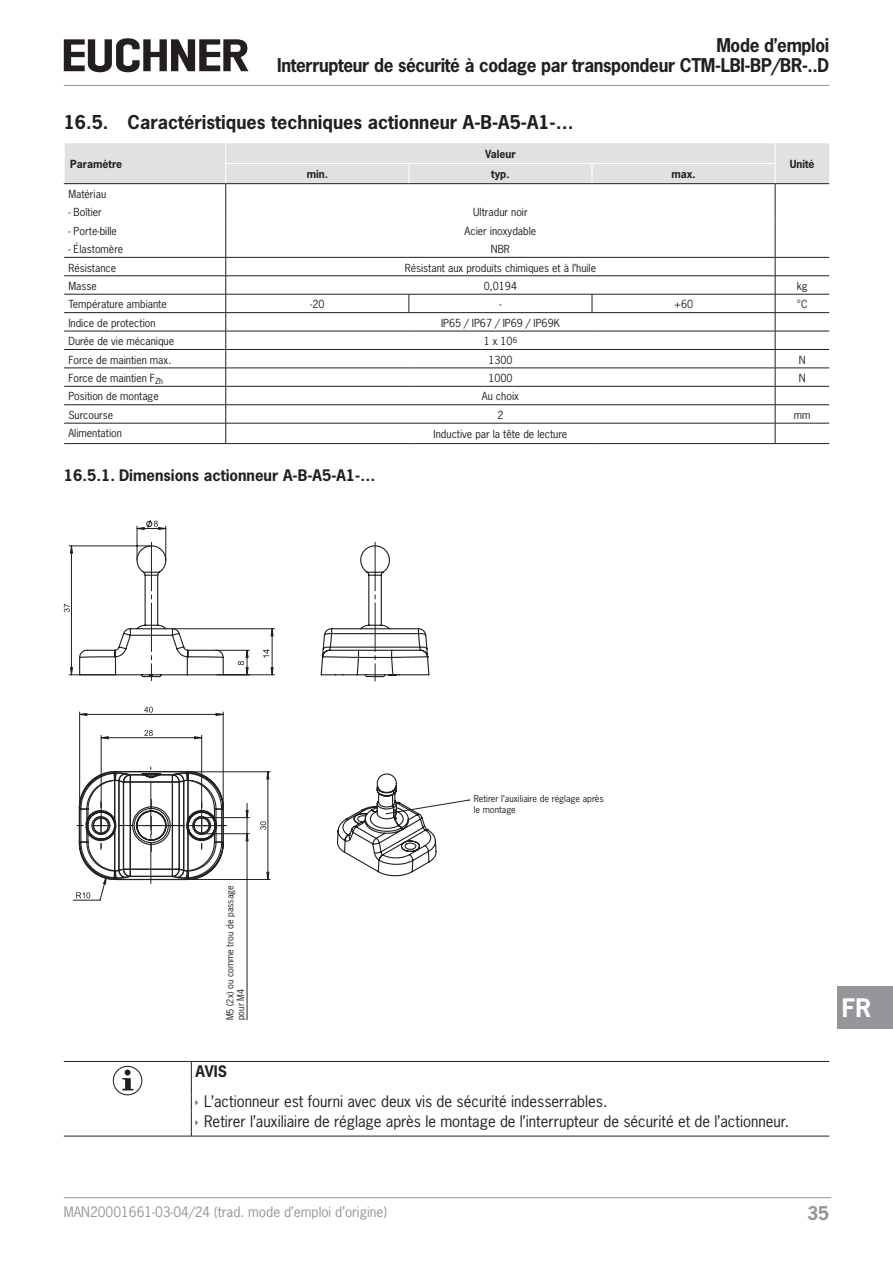
<style>
.page{position:relative;width:893px;height:1263px;background:#fff}
.page>*{position:absolute;margin:0;border:0;box-sizing:border-box;transform-origin:0 0}
.t1{font:700 24px "News Gothic Std";color:#fff}
.t2{font:700 18px "News Gothic Std";color:#231f20}
.t3{font:700 17.85px/20.2px "News Gothic Std";letter-spacing:-.02em;color:#231f20;text-align:right;scale:.96 1}
.t4{font:700 17.85px "News Gothic Std";color:#939598}
.t5{font:15px "News Gothic Std";color:#231f20}
.signalword{font:700 15px "News Gothic Std";color:#231f20}
.t6{font:13.5px "News Gothic Std";color:#939598}
.tablebodyleft{font:10.5px "News Gothic Std";color:#231f20}
.tablebodycentred{font:10.5px "News Gothic Std";color:#231f20}
.tableheadcentered{font:700 10.5px "News Gothic Std";color:#231f20}
.tableheadleft{font:700 10.5px "News Gothic Std";color:#231f20}
.beschriftung{font:9px/10.8px "News Gothic Std";color:#231f20}
</style>
<div class="page">
<hr style="left:64px;top:85px;width:765px;height:1px;background:#939598">
<hr style="left:64px;top:1197px;width:767px;height:1px;background:#939598">
<svg style="left:64px;top:38px;width:184px;height:34px"></svg>
<div style="left:838px;top:986px;width:55px;height:43px;background:#939598"></div>
<hr style="left:64px;top:443px;width:162px;height:1px;background:#231f20">
<hr style="left:226px;top:443px;width:183px;height:1px;background:#231f20">
<hr style="left:409px;top:443px;width:183px;height:1px;background:#231f20">
<hr style="left:592px;top:443px;width:183px;height:1px;background:#231f20">
<hr style="left:775px;top:443px;width:54px;height:1px;background:#231f20">
<svg style="left:64px;top:143px;width:765px;height:300px"></svg>
<hr style="left:225px;top:163px;width:184px;height:1px;background:#fff">
<hr style="left:409px;top:163px;width:183px;height:1px;background:#fff">
<hr style="left:592px;top:163px;width:183px;height:1px;background:#fff">
<svg style="left:274px;top:545px;width:163px;height:332px"></svg>
<hr style="left:247px;top:834px;width:1px;height:186px;background:#231f20">
<svg style="left:64px;top:520px;width:210px;height:381px"></svg>
<hr style="left:64px;top:1061px;width:127px;height:1px;background:#231f20">
<hr style="left:191px;top:1061px;width:638px;height:1px;background:#231f20">
<hr style="left:191px;top:1062px;width:1px;height:33px;background:#231f20">
<hr style="left:64px;top:1136px;width:127px;height:1px;background:#231f20">
<hr style="left:191px;top:1136px;width:638px;height:1px;background:#231f20">
<svg style="left:113px;top:1066px;width:29px;height:29px"></svg>
<svg style="left:122px;top:1069px;width:11px;height:21px"></svg>
<svg style="left:191px;top:1095px;width:7px;height:41px"></svg>
<h3 class="t3" style="left:277px;top:34px;width:576px">Mode d’emploi<br>Interrupteur de sécurité à codage par transpondeur CTM-LBI-BP/BR-..D</h3>
<p class="t2" style="left:64px;top:110px;width:511px">16.5. Caractéristiques techniques actionneur A-B-A5-A1-…</p>
<p class="tableheadleft" style="left:70px;top:157px;width:54px">Paramètre</p>
<p class="tableheadcentered" style="left:485px;top:147px;width:32px">Valeur</p>
<p class="tableheadcentered" style="left:307px;top:167px;width:23px">min.</p>
<p class="tableheadcentered" style="left:491px;top:167px;width:20px">typ.</p>
<p class="tableheadcentered" style="left:671px;top:167px;width:26px">max.</p>
<p class="tableheadcentered" style="left:790px;top:157px;width:26px">Unité</p>
<p class="tablebodyleft" style="left:68px;top:187px;width:39px">Matériau</p>
<p class="tablebodyleft" style="left:68px;top:206px;width:35px">- Boîtier</p>
<p class="tablebodycentred" style="left:473px;top:206px;width:56px">Ultradur noir</p>
<p class="tablebodyleft" style="left:68px;top:224px;width:50px">- Porte-bille</p>
<p class="tablebodycentred" style="left:465px;top:224px;width:73px">Acier inoxydable</p>
<p class="tablebodyleft" style="left:68px;top:242px;width:56px">- Élastomère</p>
<p class="tablebodycentred" style="left:491px;top:242px;width:21px">NBR</p>
<p class="tablebodyleft" style="left:68px;top:261px;width:49px">Résistance</p>
<p class="tablebodycentred" style="left:405px;top:261px;width:193px">Résistant aux produits chimiques et à l’huile</p>
<p class="tablebodyleft" style="left:68px;top:279px;width:30px">Masse</p>
<p class="tablebodycentred" style="left:484px;top:279px;width:35px">0,0194</p>
<p class="tablebodycentred" style="left:797px;top:279px;width:12px">kg</p>
<p class="tablebodyleft" style="left:68px;top:298px;width:100px">Température ambiante</p>
<p class="tablebodycentred" style="left:310px;top:298px;width:16px">-20</p>
<p class="tablebodycentred" style="left:499px;top:298px;width:4px">-</p>
<p class="tablebodycentred" style="left:674px;top:298px;width:21px">+60</p>
<p class="tablebodycentred" style="left:797px;top:298px;width:12px">°C</p>
<p class="tablebodyleft" style="left:68px;top:316px;width:89px">Indice de protection</p>
<p class="tablebodycentred" style="left:441px;top:316px;width:120px">IP65 / IP67 / IP69 / IP69K</p>
<p class="tablebodyleft" style="left:68px;top:334px;width:107px">Durée de vie mécanique</p>
<p class="tablebodycentred" style="left:484px;top:334px;width:35px">1 x 10<sup>6</sup></p>
<p class="tablebodyleft" style="left:68px;top:353px;width:104px">Force de maintien max.</p>
<p class="tablebodycentred" style="left:488px;top:353px;width:26px">1300</p>
<p class="tablebodycentred" style="left:799px;top:353px;width:8px">N</p>
<p class="tablebodyleft" style="left:68px;top:371px;width:96px">Force de maintien F<sub>Zh</sub></p>
<p class="tablebodycentred" style="left:488px;top:371px;width:26px">1000</p>
<p class="tablebodycentred" style="left:799px;top:371px;width:8px">N</p>
<p class="tablebodyleft" style="left:68px;top:390px;width:92px">Position de montage</p>
<p class="tablebodycentred" style="left:482px;top:390px;width:39px">Au choix</p>
<p class="tablebodyleft" style="left:68px;top:408px;width:46px">Surcourse</p>
<p class="tablebodycentred" style="left:497px;top:408px;width:8px">2</p>
<p class="tablebodycentred" style="left:794px;top:408px;width:18px">mm</p>
<p class="tablebodyleft" style="left:68px;top:427px;width:55px">Alimentation</p>
<p class="tablebodycentred" style="left:434px;top:428px;width:135px">Inductive par la tête de lecture</p>
<p class="signalword" style="left:64px;top:466px;width:313px">16.5.1. Dimensions actionneur A-B-A5-A1-…</p>
<p class="beschriftung" style="left:225px;top:1020px;width:137px;rotate:-90deg">M5 (2x) ou comme trou de passage pour M4</p>
<p class="beschriftung" style="left:474px;top:793px;width:132px">Retirer l’auxiliaire de réglage après le montage</p>
<p class="signalword" style="left:196px;top:1062px;width:33px">AVIS</p>
<p class="t5" style="left:204px;top:1092px;width:405px">L’actionneur est fourni avec deux vis de sécurité indesserrables.</p>
<p class="t5" style="left:204px;top:1112px;width:587px">Retirer l’auxiliaire de réglage après le montage de l’interrupteur de sécurité et de l’actionneur.</p>
<h1 class="t1" style="left:842px;top:992px;width:31px">FR</h1>
<p class="t6" style="left:64px;top:1203px;width:325px">MAN20001661-03-04/24 (trad. mode d’emploi d’origine)</p>
<h3 class="t4" style="left:807px;top:1201px;width:24px">35</h3>
</div>
